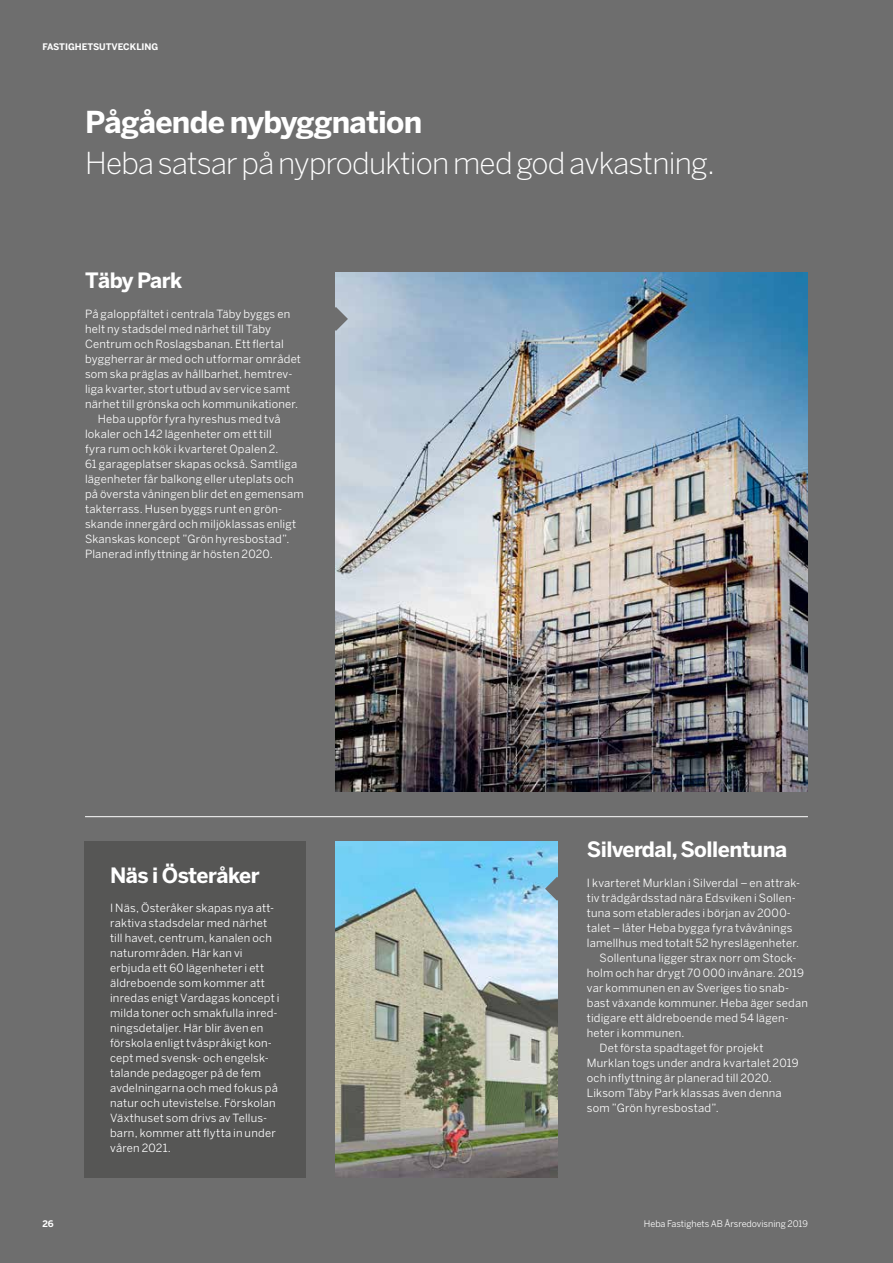
<style>
.page{position:relative;width:893px;height:1263px;background:#6e6e6e}
.page>*{position:absolute;margin:0;border:0;box-sizing:border-box;transform-origin:0 0}
.t1{font:300 30px "Benton Sans";letter-spacing:-.025em;color:#fff}
.t2{font:700 30px "Benton Sans";letter-spacing:-.025em;color:#fff}
.t3{font:700 21px "Benton Sans";letter-spacing:-.025em;color:#fff}
.t4{font:11.25px/15px "Benton Sans";letter-spacing:.015em;color:#fff}
.t5{font:9px "Benton Sans";color:#fff}
.t6{font:700 9px "Benton Sans";letter-spacing:-.005em;color:#fff}
</style>
<div class="page">
<img style="left:336px;top:272px;width:472px;height:519px">
<img style="left:336px;top:841px;width:221px;height:337px">
<hr style="left:85px;top:816px;width:723px;height:1px;background:#fff">
<div style="left:85px;top:841px;width:221px;height:337px;background:#565655"></div>
<svg style="left:545px;top:877px;width:13px;height:24px"></svg>
<svg style="left:335px;top:307px;width:13px;height:24px"></svg>
<p class="t6" style="left:43px;top:41px;width:29px">Fastighe</p>
<p class="t6" style="left:88px;top:41px;width:31px">tsu tvec</p>
<p class="t6" style="left:130px;top:41px;width:13px">kling</p>
<h1 class="t2" style="left:85px;top:104px;width:339px">Pågående nybyggnation</h1>
<h1 class="t1" style="left:85px;top:146px;width:632px">Heba satsar på nyproduktion med god avkastning.</h1>
<h2 class="t3" style="left:85px;top:268px;width:99px">Täby Park</h2>
<p class="t4" style="left:85px;top:306px;width:207px">På galoppfältet i centrala Täby byggs en</p>
<p class="t4" style="left:85px;top:321px;width:188px">helt ny stadsdel med närhet till Täby</p>
<p class="t4" style="left:85px;top:336px;width:200px">Centrum och Roslagsbanan. Ett flertal</p>
<p class="t4" style="left:85px;top:351px;width:217px">byggherrar är med och utformar området</p>
<p class="t4" style="left:85px;top:366px;width:209px">som ska präglas av hållbarhet, hemtrev-</p>
<p class="t4" style="left:85px;top:381px;width:207px">liga kvarter, stort utbud av service samt</p>
<p class="t4" style="left:85px;top:396px;width:215px">närhet till grönska och kommunikationer.</p>
<p class="t4" style="left:98px;top:411px;width:184px">Heba uppför fyra hyreshus med två</p>
<p class="t4" style="left:85px;top:426px;width:188px">lokaler och 142 lägenheter om ett till</p>
<p class="t4" style="left:85px;top:441px;width:195px">fyra rum och kök i kvarteret Opalen 2.</p>
<p class="t4" style="left:85px;top:456px;width:214px">61 garageplatser skapas också. Samtliga</p>
<p class="t4" style="left:85px;top:471px;width:210px">lägenheter får balkong eller uteplats och</p>
<p class="t4" style="left:85px;top:486px;width:220px">på översta våningen blir det en gemensam</p>
<p class="t4" style="left:85px;top:501px;width:199px">takterrass. Husen byggs runt en grön-</p>
<p class="t4" style="left:85px;top:516px;width:213px">skande innergård och miljöklassas enligt</p>
<p class="t4" style="left:85px;top:531px;width:206px">Skanskas koncept ”Grön hyresbostad”.</p>
<p class="t4" style="left:85px;top:546px;width:189px">Planerad inflyttning är hösten 2020.</p>
<h2 class="t3" style="left:110px;top:862px;width:151px">Näs i Österåker</h2>
<p class="t4" style="left:110px;top:901px;width:171px">I Näs, Österåker skapas nya att&shy;raktiva stadsdelar med närhet till havet, centrum, kanalen och naturområden. Här kan vi erbjuda ett 60 lägenheter i ett äldreboende som kommer att inredas enigt Vardagas koncept i milda toner och smakfulla inred&shy;ningsdetaljer. Här blir även en förskola enligt tvåspråkigt kon&shy;cept med svensk- och engelsk&shy;talande pedagoger på de fem avdelningarna och med fokus på natur och utevistelse. Förskolan<br>Växthuset som drivs av Tellus&shy;barn, kommer att flytta in under våren 2021.</p>
<h2 class="t3" style="left:587px;top:837px;width:202px">Silverdal, Sollentuna</h2>
<p class="t4" style="left:587px;top:876px;width:215px">I kvarteret Murklan i Silverdal – en attrak-</p>
<p class="t4" style="left:587px;top:891px;width:210px">tiv trädgårdsstad nära Edsviken i Sollen-</p>
<p class="t4" style="left:587px;top:906px;width:206px">tuna som etablerades i början av 2000-</p>
<p class="t4" style="left:587px;top:921px;width:207px">talet – låter Heba bygga fyra tvåvånings</p>
<p class="t4" style="left:587px;top:936px;width:214px">lamellhus med totalt 52 hyreslägenheter.</p>
<p class="t4" style="left:600px;top:951px;width:198px">Sollentuna ligger strax norr om Stock-</p>
<p class="t4" style="left:587px;top:966px;width:219px">holm och har drygt 70 000 invånare. 2019</p>
<p class="t4" style="left:587px;top:981px;width:204px">var kommunen en av Sveriges tio snab-</p>
<p class="t4" style="left:587px;top:996px;width:223px">bast växande kommuner. Heba äger sedan</p>
<p class="t4" style="left:587px;top:1011px;width:202px">tidigare ett äldreboende med 54 lägen-</p>
<p class="t4" style="left:587px;top:1026px;width:99px">heter i kommunen.</p>
<p class="t4" style="left:600px;top:1041px;width:166px">Det första spadtaget för projekt</p>
<p class="t4" style="left:587px;top:1056px;width:213px">Murklan togs under andra kvartalet 2019</p>
<p class="t4" style="left:587px;top:1071px;width:187px">och inflyttning är planerad till 2020.</p>
<p class="t4" style="left:587px;top:1086px;width:196px">Liksom Täby Park klassas även denna</p>
<p class="t4" style="left:587px;top:1101px;width:133px">som ”Grön hyresbostad”.</p>
<p class="t6" style="left:43px;top:1218px;width:13px">26</p>
<p class="t5" style="left:644px;top:1218px;width:166px">Heba Fastighets AB Årsredovisning 2019</p>
</div>
